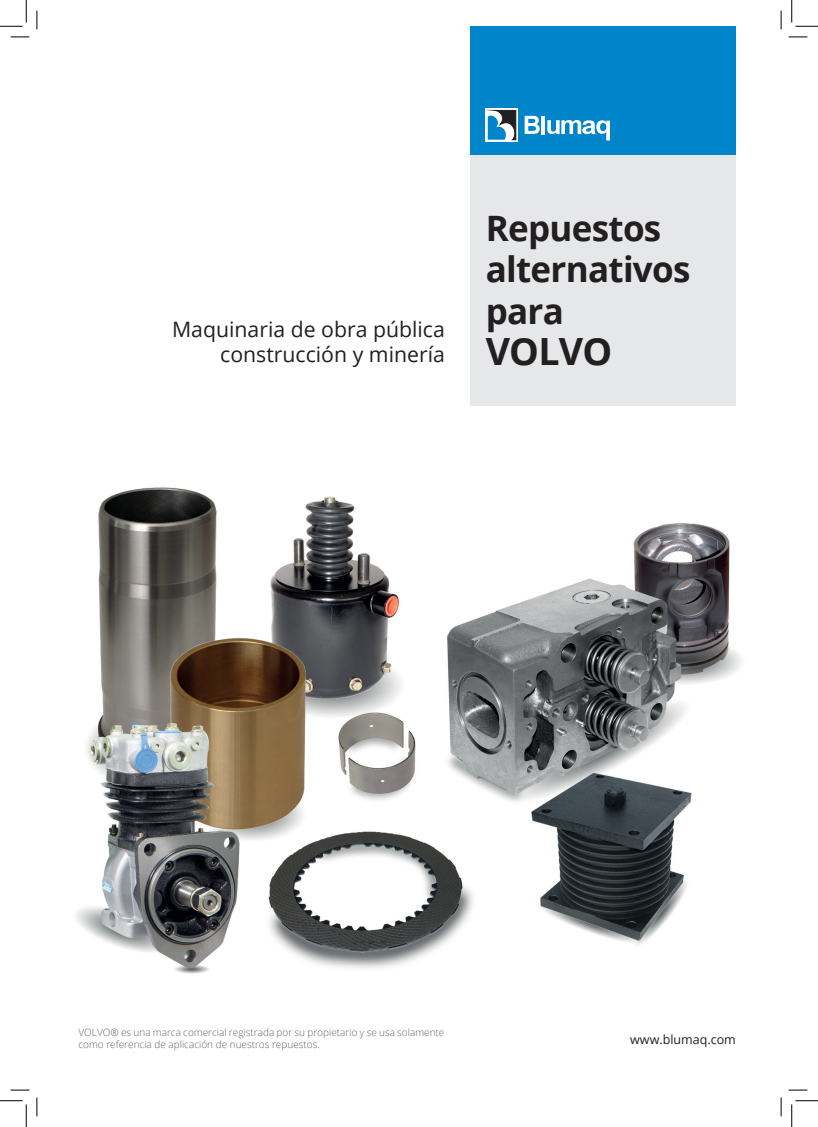
<style>
.page{position:relative;width:818px;height:1127px;background:#fff}
.page>*{position:absolute;margin:0;border:0;box-sizing:border-box;transform-origin:0 0}
.t1{font:700 37.5px "Open Sans";letter-spacing:-.02em;color:#231f20}
.t2{font:700 35px/41.2px "Open Sans";letter-spacing:-.02em;color:#231f20}
.t3{font:21.25px/25.5px "Open Sans";color:#231f20;text-align:right}
.t4{font:12.5px "Open Sans";color:#231f20}
.t5{font:300 10px/12.5px "Open Sans";color:#636366}
</style>
<div class="page">
<div style="left:470px;top:26px;width:265px;height:130px;background:#0084ca"></div>
<div style="left:470px;top:156px;width:265px;height:250px;background:#e6e7e9"></div>
<svg style="left:486px;top:108px;width:32px;height:34px"></svg>
<svg style="left:488px;top:110px;width:30px;height:30px"></svg>
<hr style="left:541px;top:116px;width:4px;height:18px;background:#fff">
<svg style="left:525px;top:116px;width:15px;height:18px"></svg>
<svg style="left:547px;top:120px;width:63px;height:20px"></svg>
<img style="left:76px;top:487px;width:665px;height:485px">
<svg style="left:11px;top:36px;width:18px;height:2px"></svg>
<svg style="left:788px;top:36px;width:19px;height:2px"></svg>
<svg style="left:11px;top:1089px;width:18px;height:1px"></svg>
<svg style="left:788px;top:1089px;width:19px;height:1px"></svg>
<svg style="left:36px;top:11px;width:2px;height:18px"></svg>
<svg style="left:36px;top:1097px;width:2px;height:18px"></svg>
<svg style="left:780px;top:11px;width:2px;height:18px"></svg>
<svg style="left:780px;top:1097px;width:2px;height:18px"></svg>
<svg style="left:0;top:0;width:27px;height:27px"></svg>
<svg style="left:0;top:1100px;width:27px;height:26px"></svg>
<svg style="left:791px;top:0;width:27px;height:27px"></svg>
<svg style="left:791px;top:1100px;width:27px;height:26px"></svg>
<h3 class="t3" style="left:172px;top:316px;width:274px">Maquinaria de obra pública construcción y minería</h3>
<h2 class="t2" style="left:486px;top:207px;width:206px">Repuestos alternativos para</h2>
<h1 class="t1" style="left:486px;top:324px;width:128px">VOLVO</h1>
<p class="t5" style="left:79px;top:1025px;width:367px">VOLVO® es una marca comercial registrada por su propietario y se usa solamente como referencia de aplicación de nuestros repuestos.</p>
<p class="t4" style="left:630px;top:1030px;width:107px">www.blumaq.com</p>
</div>
